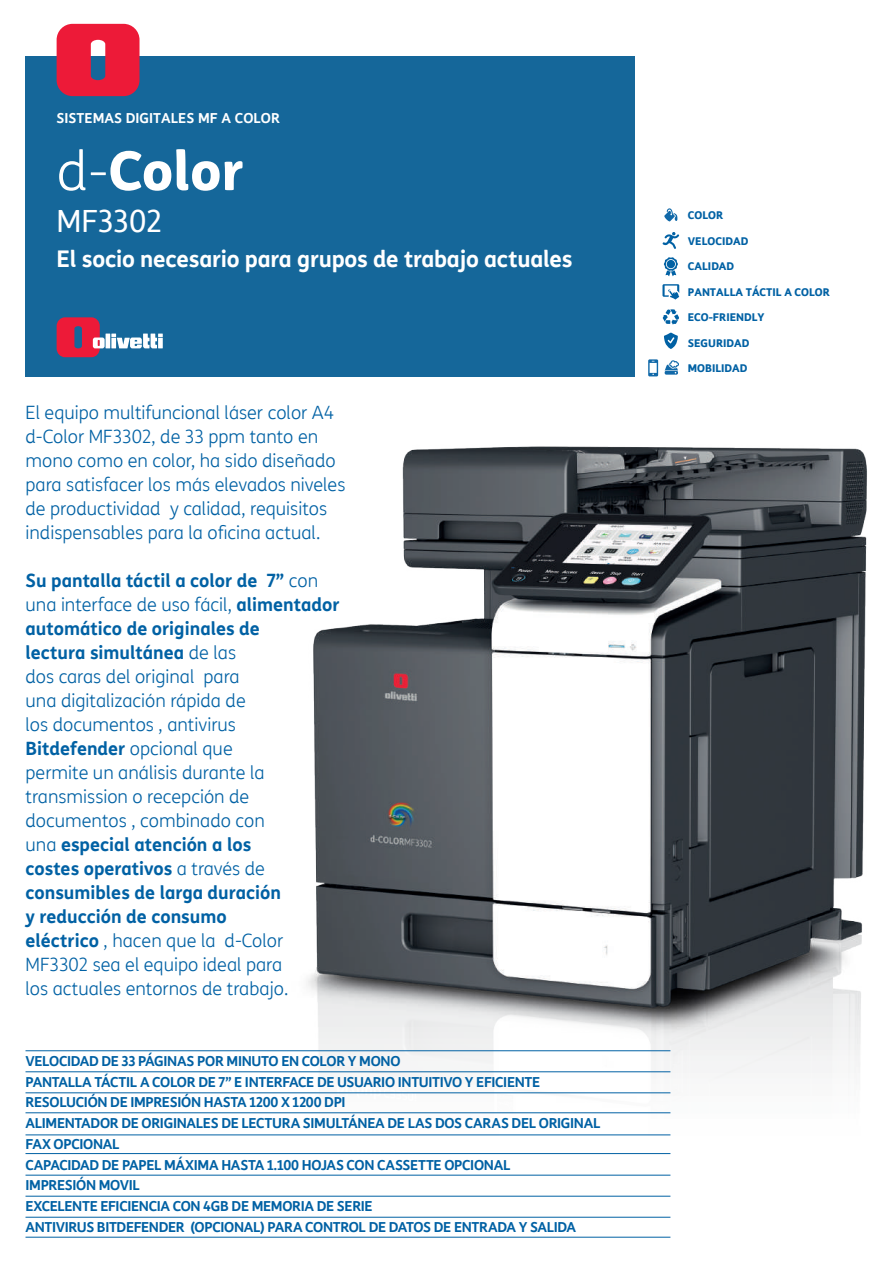
<style>
.page{position:relative;width:893px;height:1263px;background:#fff}
.page>*{position:absolute;margin:0;border:0;box-sizing:border-box;transform-origin:0 0}
.t1{font:800 54px "TIM Sans";color:#fff}
.t2{font:30px "TIM Sans";color:#fff}
.t3{font:700 22.5px "TIM Sans";letter-spacing:-.01em;color:#fff}
.t4{font:300 18px/24px "TIM Sans";color:#0161a4}
.t5{font:700 13.5px/20.7px "TIM Sans";letter-spacing:-.025em;color:#0161a4}
.t6{font:700 13.5px "TIM Sans";color:#fff}
.t7{font:800 10.5px "TIM Sans";color:#0161a4}
.s1{font-weight:300}
.s2{font-weight:700}
</style>
<div class="page">
<div style="left:26px;top:56px;width:609px;height:320px;background:#15679a"></div>
<svg style="left:664px;top:257px;width:14px;height:19px"></svg>
<div style="left:667px;top:260px;width:8px;height:8px;background:#0161a4;border-radius:50%"></div>
<svg style="left:663px;top:309px;width:16px;height:16px"></svg>
<svg style="left:664px;top:333px;width:14px;height:16px"></svg>
<svg style="left:662px;top:284px;width:17px;height:16px"></svg>
<svg style="left:663px;top:232px;width:16px;height:17px"></svg>
<svg style="left:57px;top:317px;width:48px;height:40px"></svg>
<hr style="left:106px;top:334px;width:4px;height:14px;background:#fff">
<svg style="left:111px;top:334px;width:52px;height:14px"></svg>
<div style="left:158px;top:338px;width:5px;height:10px;background:#fff"></div>
<svg style="left:57px;top:24px;width:83px;height:72px;background:#dd2c4a"></svg>
<svg style="left:665px;top:360px;width:14px;height:15px"></svg>
<svg style="left:648px;top:359px;width:10px;height:17px"></svg>
<svg style="left:664px;top:208px;width:14px;height:13px"></svg>
<img style="left:287px;top:446px;width:580px;height:751px">
<hr style="left:26px;top:1134px;width:644px;height:1px;background:#0161a4">
<hr style="left:26px;top:1050px;width:644px;height:1px;background:#0161a4">
<hr style="left:26px;top:1092px;width:644px;height:1px;background:#0161a4">
<hr style="left:26px;top:1071px;width:644px;height:1px;background:#0161a4">
<hr style="left:26px;top:1112px;width:644px;height:1px;background:#0161a4">
<hr style="left:26px;top:1153px;width:644px;height:1px;background:#0161a4">
<hr style="left:26px;top:1175px;width:644px;height:1px;background:#0161a4">
<hr style="left:26px;top:1217px;width:644px;height:1px;background:#0161a4">
<hr style="left:26px;top:1196px;width:644px;height:1px;background:#0161a4">
<hr style="left:26px;top:1237px;width:644px;height:1px;background:#0161a4">
<p class="t6" style="left:57px;top:107px;width:225px">SISTEMAS DIGITALES MF A COLOR</p>
<h1 class="t1" style="left:57px;top:128px;width:188px"><span class="s1">d-</span>Color</h1>
<h2 class="t2" style="left:57px;top:201px;width:107px">MF3302</h2>
<p class="t3" style="left:57px;top:242px;width:517px">El socio necesario para grupos de trabajo actuales</p>
<p class="t4" style="left:26px;top:400px;width:321px">El equipo multifuncional láser color A4 d-Color MF3302, de 33 ppm tanto en mono como en color, ha sido diseñado para satisfacer los más elevados niveles de productividad y calidad, requisitos indispensables para la oficina actual.</p>
<p class="t4" style="left:26px;top:568px;width:316px"><span class="s2">Su pantalla táctil a color de 7”</span> con una interface de uso fácil, <span class="s2">alimentador automático de originales de<br>lectura simultánea</span> de las<br>dos caras del original para<br>una digitalización rápida de<br>los documentos , antivirus<br><span class="s2">Bitdefender</span> opcional que<br>permite un análisis durante la transmission o recepción de documentos , combinado con<br>una <span class="s2">especial atención a los<br>costes operativos</span> a través de <span class="s2">consumibles de larga duración<br>y reducción de consumo<br>eléctrico</span> , hacen que la d-Color<br>MF3302 sea el equipo ideal para<br>los actuales entornos de trabajo.</p>
<p class="t5" style="left:26px;top:1050px;width:577px">VELOCIDAD DE 33 PÁGINAS POR MINUTO EN COLOR Y MONO<br>PANTALLA TÁCTIL A COLOR DE 7” E INTERFACE DE USUARIO INTUITIVO Y EFICIENTE RESOLUCIÓN DE IMPRESIÓN HASTA 1200 X 1200 DPI<br>ALIMENTADOR DE ORIGINALES DE LECTURA SIMULTÁNEA DE LAS DOS CARAS DEL ORIGINAL FAX OPCIONAL<br>CAPACIDAD DE PAPEL MÁXIMA HASTA 1.100 HOJAS CON CASSETTE OPCIONAL<br>IMPRESIÓN MOVIL<br>EXCELENTE EFICIENCIA CON 4GB DE MEMORIA DE SERIE<br>ANTIVIRUS BITDEFENDER (OPCIONAL) PARA CONTROL DE DATOS DE ENTRADA Y SALIDA</p>
<p class="t7" style="left:688px;top:207px;width:37px">COLOR</p>
<p class="t7" style="left:688px;top:233px;width:62px">VELOCIDAD</p>
<p class="t7" style="left:688px;top:258px;width:48px">CALIDAD</p>
<p class="t7" style="left:688px;top:284px;width:144px">PANTALLA TÁCTIL A COLOR</p>
<p class="t7" style="left:688px;top:309px;width:78px">ECO-FRIENDLY</p>
<p class="t7" style="left:688px;top:335px;width:63px">SEGURIDAD</p>
<p class="t7" style="left:688px;top:360px;width:61px">MOBILIDAD</p>
</div>
